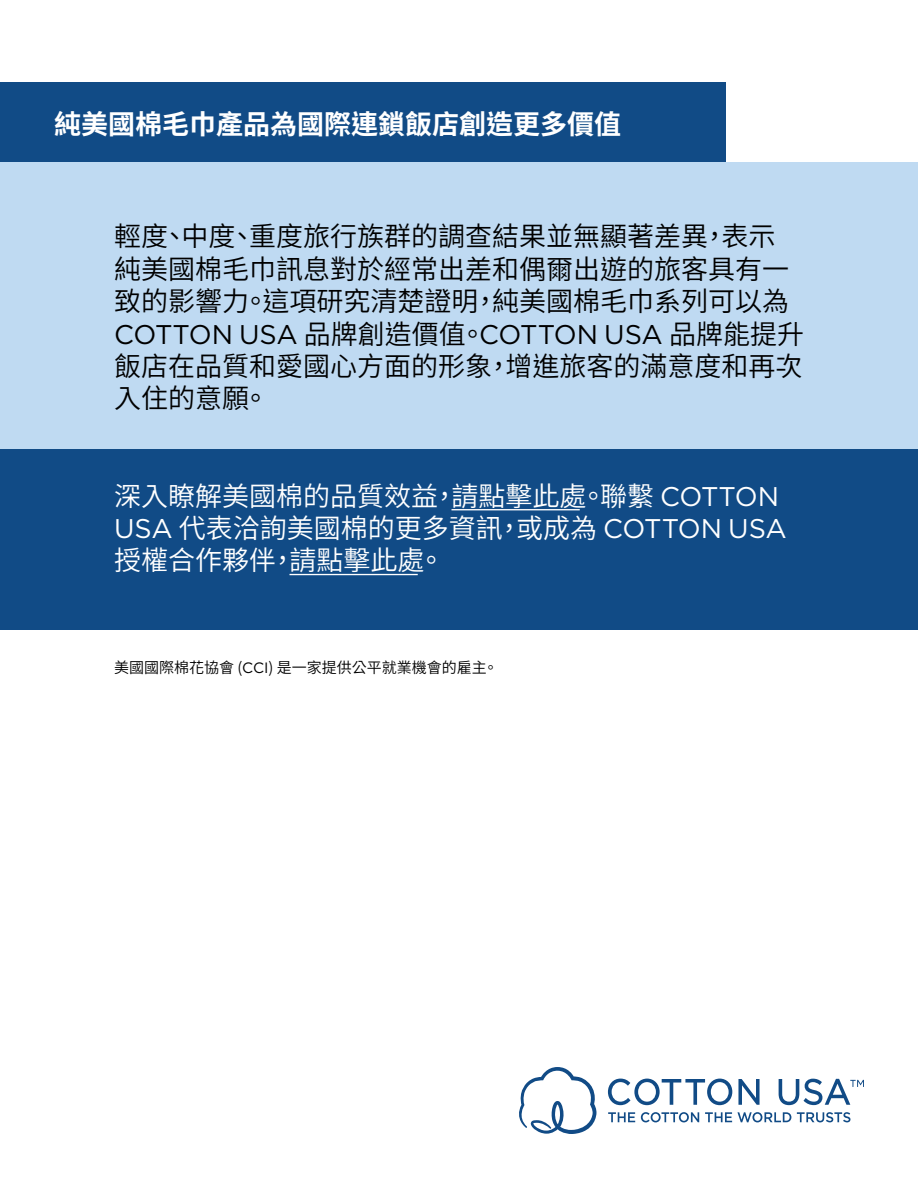
<style>
.page{position:relative;width:918px;height:1188px;background:#fff}
.page>*{position:absolute;margin:0;border:0;box-sizing:border-box;transform-origin:0 0}
.t1{font:600 27px/32.4px "Noto Sans CJ Ktc";color:#000}
.t2{font:600 27px/32.4px "Noto Sans CJ Ktc";color:#fff}
.t3{font:27px "Gotham";letter-spacing:-.015em;color:#000}
.t4{font:700 27px "Noto Sans CJ Ktc";color:#fff}
.t5{font:600 15px "Noto Sans CJ Ktc";color:#000}
.s1{font-family:"Noto Sans CJ Ktc";font-weight:600}
.s2{font-family:"Gotham";font-weight:400}
</style>
<div class="page">
<svg style="left:519px;top:1067px;width:78px;height:67px"></svg>
<svg style="left:608px;top:1079px;width:124px;height:26px"></svg>
<svg style="left:738px;top:1079px;width:22px;height:26px"></svg>
<svg style="left:779px;top:1079px;width:85px;height:26px"></svg>
<svg style="left:608px;top:1112px;width:27px;height:10px"></svg>
<svg style="left:641px;top:1112px;width:58px;height:10px"></svg>
<svg style="left:705px;top:1112px;width:86px;height:10px"></svg>
<svg style="left:797px;top:1112px;width:53px;height:10px"></svg>
<div style="left:0;top:162px;width:918px;height:288px;background:#bfdaf2"></div>
<div style="left:0;top:450px;width:918px;height:180px;background:#114b86"></div>
<hr style="left:452px;top:509px;width:128px;height:1px;background:#fff">
<hr style="left:290px;top:574px;width:128px;height:1px;background:#fff">
<div style="left:0;top:82px;width:726px;height:80px;background:#114b86"></div>
<p class="t4" style="left:54px;top:109px;width:568px">純美國棉毛巾產品為國際連鎖飯店創造更多價值</p>
<p class="t1" style="left:114px;top:221px;width:676px">輕度、中度、重度旅行族群的調查結果並無顯著差異，表示純美國棉毛巾訊息對於經常出差和偶爾出遊的旅客具有一致的影響力。這項研究清楚證明，純美國棉毛巾系列可以為</p>
<p class="t3" style="left:114px;top:317px;width:692px">COTTON USA <span class="s1">品牌創造價值。</span>COTTON USA <span class="s1">品牌能提升</span></p>
<p class="t1" style="left:114px;top:351px;width:690px">飯店在品質和愛國心方面的形象，增進旅客的滿意度和再次入住的意願。</p>
<p class="t2" style="left:114px;top:480px;width:674px">深入瞭解美國棉的品質效益，請點擊此處。聯繫 <span class="s2">COTTON<br>USA</span> 代表洽詢美國棉的更多資訊，或成為 <span class="s2">COTTON USA</span>授權合作夥伴，請點擊此處。</p>
<p class="t5" style="left:114px;top:659px;width:386px">美國國際棉花協會 (<span class="s2">CCI</span>) 是一家提供公平就業機會的雇主。</p>
</div>
